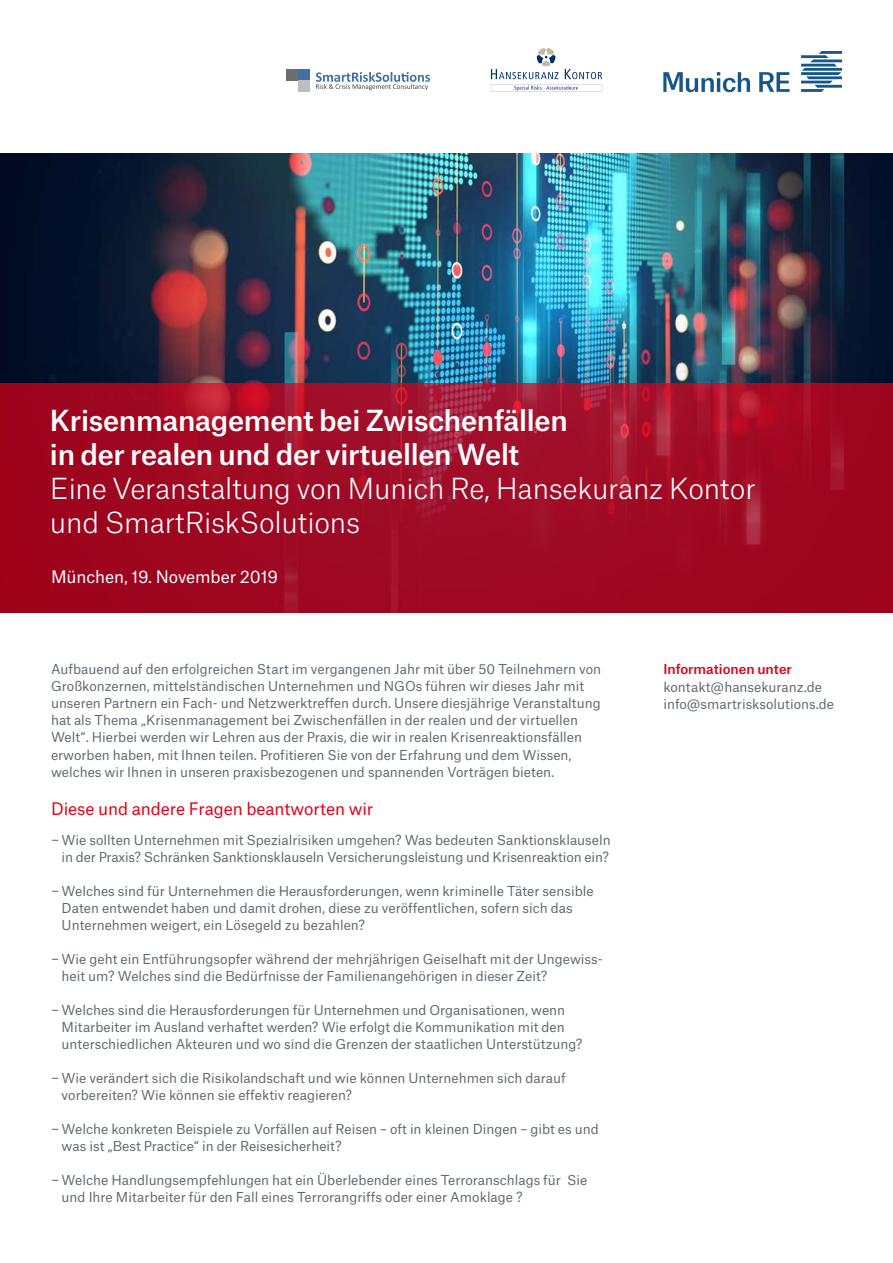
<style>
.page{position:relative;width:893px;height:1263px;background:#fff}
.page>*{position:absolute;margin:0;border:0;box-sizing:border-box;transform-origin:0 0}
.t1{font:300 27.75px/34px "Munich Re";letter-spacing:-.01em;color:#fff}
.t2{font:500 27.75px/34px "Munich Re";letter-spacing:-.01em;color:#fff}
.t3{font:16.5px "Munich Re";letter-spacing:-.005em;color:#e2001a}
.t4{font:16.5px "Munich Re";letter-spacing:-.005em;color:#fff}
.t5{font:13.2px/17px "Munich Re";color:#626b71}
.t6{font:500 13.2px "Munich Re";color:#e2001a}
</style>
<div class="page">
<img style="left:0;top:153px;width:893px;height:230px">
<svg style="left:0;top:383px;width:893px;height:229px;background:#a10a24"></svg>
<svg style="left:663px;top:51px;width:179px;height:41px"></svg>
<svg style="left:491px;top:48px;width:111px;height:44px"></svg>
<svg style="left:316px;top:72px;width:114px;height:18px"></svg>
<div style="left:287px;top:69px;width:11px;height:11px;background:#6d6e70"></div>
<div style="left:298px;top:69px;width:11px;height:11px;background:#42719e"></div>
<div style="left:298px;top:80px;width:11px;height:12px;background:#bbbdbf"></div>
<h1 class="t2" style="left:50px;top:400px;width:519px">Krisenmanagement bei Zwischenfällen in der realen und der virtuellen Welt</h1>
<h1 class="t1" style="left:50px;top:469px;width:707px">Eine Veranstaltung von Munich Re, Hansekuranz Kontor und SmartRiskSolutions</h1>
<p class="t4" style="left:51px;top:564px;width:229px">München, 19. November 2019</p>
<p class="t5" style="left:51px;top:659px;width:552px">Aufbauend auf den erfolgreichen Start im vergangenen Jahr mit über 50 Teilnehmern von Großkonzernen, mittelständischen Unternehmen und NGOs führen wir dieses Jahr mit unseren Partnern ein Fach- und Netzwerktreffen durch. Unsere diesjährige Veranstaltung hat als Thema „Krisenmanagement bei Zwischenfällen in der realen und der virtuellen Welt“. Hierbei werden wir Lehren aus der Praxis, die wir in realen Krisenreaktionsfällen erworben haben, mit Ihnen teilen. Profitieren Sie von der Erfahrung und dem Wissen, welches wir Ihnen in unseren praxisbezogenen und spannenden Vorträgen bieten.</p>
<p class="t3" style="left:51px;top:795px;width:324px">Diese und andere Fragen beantworten wir</p>
<p class="t5" style="left:51px;top:830px;width:561px;text-align:right">− Wie sollten Unternehmen mit Spezialrisiken umgehen? Was bedeuten Sanktionsklauseln in der Praxis? Schränken Sanktionsklauseln Versicherungsleistung und Krisenreaktion ein?</p>
<p class="t5" style="left:62px;top:881px;width:533px;text-indent:-11px">− Welches sind für Unternehmen die Herausforderungen, wenn kriminelle Täter sensible<br>Daten entwendet haben und damit drohen, diese zu veröffentlichen, sofern sich das<br>Unternehmen weigert, ein Lösegeld zu bezahlen?</p>
<p class="t5" style="left:62px;top:949px;width:542px;text-indent:-11px">− Wie geht ein Entführungsopfer während der mehrjährigen Geiselhaft mit der Ungewiss&shy;heit um? Welches sind die Bedürfnisse der Familienangehörigen in dieser Zeit?</p>
<p class="t5" style="left:62px;top:1000px;width:522px;text-indent:-11px">− Welches sind die Herausforderungen für Unternehmen und Organisationen, wenn<br>Mitarbeiter im Ausland verhaftet werden? Wie erfolgt die Kommunikation mit den unterschiedlichen Akteuren und wo sind die Grenzen der staatlichen Unterstützung?</p>
<p class="t5" style="left:62px;top:1068px;width:506px;text-indent:-11px">− Wie verändert sich die Risikolandschaft und wie können Unternehmen sich darauf vorbereiten? Wie können sie effektiv reagieren?</p>
<p class="t5" style="left:62px;top:1119px;width:539px;text-indent:-11px">− Welche konkreten Beispiele zu Vorfällen auf Reisen – oft in kleinen Dingen – gibt es und was ist „Best Practice“ in der Reisesicherheit?</p>
<p class="t5" style="left:62px;top:1170px;width:527px;text-indent:-11px">− Welche Handlungsempfehlungen hat ein Überlebender eines Terroranschlags für Sie und Ihre Mitarbeiter für den Fall eines Terrorangriffs oder einer Amoklage ?</p>
<p class="t6" style="left:663px;top:659px;width:130px">Informationen unter</p>
<p class="t5" style="left:663px;top:677px;width:172px">kontakt@hansekuranz.de info@smartrisksolutions.de</p>
</div>
